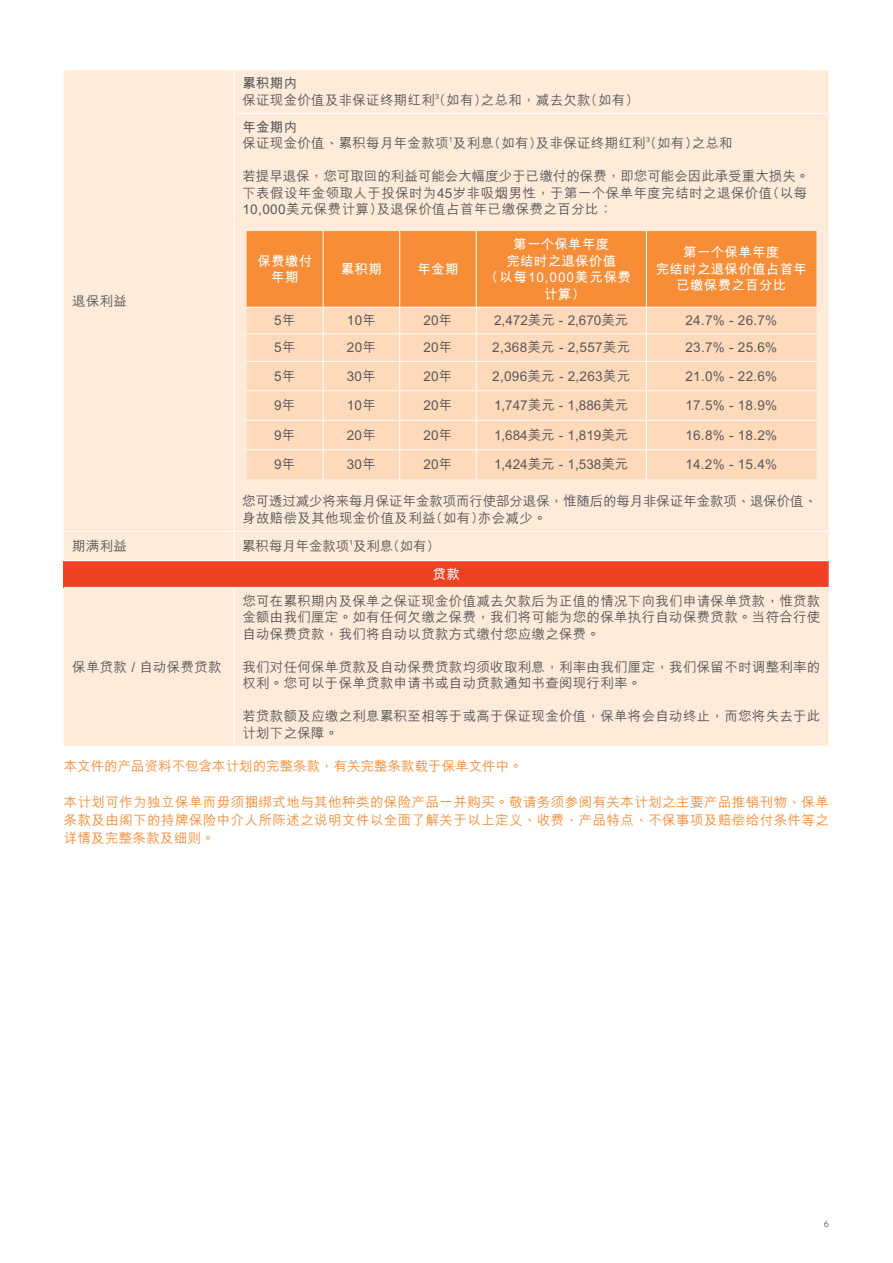
<style>
.page{position:relative;width:893px;height:1263px;background:#fff}
.page>*{position:absolute;margin:0;border:0;box-sizing:border-box;transform-origin:0 0}
.t1{font:500 13.5px/16.5px "M Hei HKS";letter-spacing:.02em;color:#58595b}
.t2{font:500 13.5px/18px "M Hei HKS";letter-spacing:.02em;color:#f78e37;text-align:justify}
.t3{font:500 13.5px/16.5px "M Hei HKS";letter-spacing:-.01em;color:#58595b}
.t4{font:700 13.5px/16.5px "M Hei HKS";letter-spacing:.02em;color:#fff;text-align:center}
.t5{font:500 13.5px "M Hei HKS";color:#58595b}
.t6{font:500 13.5px "M Hei HKS";color:#f78e37}
.t7{font:9px "Eina 04";color:#58595b}
.s1{font-weight:700}
.s2{font-weight:700;color:#fff}
</style>
<div class="page">
<div style="left:64px;top:70px;width:765px;height:676px;background:#ffebd9"></div>
<div style="left:64px;top:561px;width:765px;height:26px;background:#ef4123"></div>
<hr style="left:233px;top:70px;width:1px;height:43px;background:#fff">
<hr style="left:233px;top:223px;width:1px;height:308px;background:#fff">
<hr style="left:64px;top:531px;width:170px;height:1px;background:#fff">
<hr style="left:234px;top:531px;width:596px;height:1px;background:#fff">
<svg style="left:233px;top:532px;width:1px;height:28px"></svg>
<hr style="left:64px;top:560px;width:170px;height:1px;background:#fff">
<hr style="left:234px;top:560px;width:596px;height:1px;background:#fff">
<hr style="left:64px;top:587px;width:170px;height:1px;background:#fff">
<hr style="left:234px;top:587px;width:596px;height:1px;background:#fff">
<hr style="left:233px;top:588px;width:1px;height:158px;background:#fff">
<hr style="left:233px;top:113px;width:597px;height:1px;background:#fff">
<hr style="left:233px;top:114px;width:1px;height:109px;background:#fff">
<svg style="left:247px;top:231px;width:569px;height:248px;background:#fbc394"></svg>
<p class="t1" style="left:72px;top:291px;width:56px">退保利益</p>
<p class="t1" style="left:242px;top:74px;width:391px"><span class="s1">累積期內<br></span>保證現金價值及非保證終期紅利<sup>3</sup>(如有)之總和，減去欠款(如有)</p>
<p class="t1" style="left:242px;top:117px;width:492px"><span class="s1">年金期內<br></span>保證現金價值、累積每月年金款項<sup>1</sup>及利息(如有)及非保證終期紅利<sup>3</sup>(如有)之總和</p>
<p class="t1" style="left:242px;top:167px;width:568px">若提早退保，您可取回的利益可能會大幅度少於已繳付的保費，即您可能會因此承受重大損失。下表假設年金領取人於投保時為45歲非吸煙男性，於第一個保單年度完結時之退保價值(以每<br>10,000美元保費計算)及退保價值佔首年已繳保費之百分比：</p>
<p class="t4" style="left:257px;top:251px;width:56px">保費繳付年期</p>
<p class="t4" style="left:341px;top:260px;width:43px">累積期</p>
<p class="t4" style="left:417px;top:260px;width:43px">年金期</p>
<p class="t4" style="left:491px;top:235px;width:141px">第一個保單年度<br>完結時之退保價值<br>(以每10,000美元保費計算)</p>
<p class="t4" style="left:656px;top:243px;width:153px">第一個保單年度<br>完結時之退保價值佔首年已繳保費之百分比</p>
<p class="t1" style="left:274px;top:311px;width:23px">5年</p>
<p class="t1" style="left:347px;top:311px;width:31px">10年</p>
<p class="t1" style="left:423px;top:311px;width:31px">20年</p>
<p class="t5" style="left:494px;top:311px;width:136px">2,472美元 - 2,670美元</p>
<p class="t1" style="left:685px;top:311px;width:93px">24.7% - 26.7%</p>
<p class="t1" style="left:274px;top:338px;width:23px">5年</p>
<p class="t1" style="left:347px;top:338px;width:31px">20年</p>
<p class="t1" style="left:423px;top:338px;width:31px">20年</p>
<p class="t1" style="left:492px;top:338px;width:139px">2,368美元 - 2,557美元</p>
<p class="t1" style="left:685px;top:338px;width:93px">23.7% - 25.6%</p>
<p class="t1" style="left:274px;top:366px;width:23px">5年</p>
<p class="t1" style="left:347px;top:366px;width:31px">30年</p>
<p class="t1" style="left:423px;top:366px;width:31px">20年</p>
<p class="t1" style="left:492px;top:366px;width:139px">2,096美元 - 2,263美元</p>
<p class="t1" style="left:685px;top:366px;width:93px">21.0% - 22.6%</p>
<p class="t1" style="left:274px;top:396px;width:23px">9年</p>
<p class="t1" style="left:347px;top:396px;width:31px">10年</p>
<p class="t1" style="left:423px;top:396px;width:31px">20年</p>
<p class="t5" style="left:494px;top:396px;width:136px">1,747美元 - 1,886美元</p>
<p class="t1" style="left:685px;top:396px;width:93px">17.5% - 18.9%</p>
<p class="t1" style="left:274px;top:425px;width:23px">9年</p>
<p class="t1" style="left:347px;top:425px;width:31px">20年</p>
<p class="t1" style="left:423px;top:425px;width:31px">20年</p>
<p class="t5" style="left:494px;top:425px;width:136px">1,684美元 - 1,819美元</p>
<p class="t1" style="left:685px;top:425px;width:93px">16.8% - 18.2%</p>
<p class="t1" style="left:274px;top:455px;width:23px">9年</p>
<p class="t1" style="left:347px;top:455px;width:31px">30年</p>
<p class="t1" style="left:423px;top:455px;width:31px">20年</p>
<p class="t5" style="left:494px;top:455px;width:136px">1,424美元 - 1,538美元</p>
<p class="t1" style="left:685px;top:455px;width:93px">14.2% - 15.4%</p>
<p class="t3" style="left:242px;top:492px;width:576px">您可透過減少將來每月保證年金款項而行使部分退保，惟隨後的每月非保證年金款項、退保價值、身故賠償及其他現金價值及利益(如有)亦會減少。</p>
<p class="t1" style="left:72px;top:536px;width:56px">期滿利益</p>
<p class="t3" style="left:433px;top:531px;width:29px;line-height:28px;text-indent:-191px">累積每月年金款項<sup>1</sup>及利息(如有)<br><span class="s2">貸款</span></p>
<p class="t1" style="left:242px;top:591px;width:580px;text-align:justify">您可在累積期內及保單之保證現金價值減去欠款後為正值的情況下向我們申請保單貸款，惟貸款金額由我們釐定。如有任何欠繳之保費，我們將可能為您的保單執行自動保費貸款。當符合行使自動保費貸款，我們將自動以貸款方式繳付您應繳之保費。</p>
<p class="t1" style="left:242px;top:657px;width:580px">我們對任何保單貸款及自動保費貸款均須收取利息，利率由我們釐定，我們保留不時調整利率的權利。您可以於保單貸款申請書或自動貸款通知書查閱現行利率。</p>
<p class="t1" style="left:242px;top:707px;width:580px">若貸款額及應繳之利息累積至相等於或高於保證現金價值，保單將會自動終止，而您將失去於此計劃下之保障。</p>
<p class="t6" style="left:64px;top:756px;width:461px">本文件的產品資料不包含本計劃的完整條款，有關完整條款載於保單文件中。</p>
<p class="t2" style="left:64px;top:792px;width:767px">本計劃可作為獨立保單而毋須捆綁式地與其他種類的保險產品一併購買。敬請務須參閱有關本計劃之主要產品推銷刊物、保單條款及由閣下的持牌保險中介人所陳述之說明文件以全面了解關於以上定義、收費、產品特點、不保事項及賠償給付條件等之詳情及完整條款及細則。</p>
<p class="t1" style="left:72px;top:657px;width:151px">保單貸款 / 自動保費貸款</p>
<p class="t7" style="left:824px;top:1217px;width:7px">6</p>
</div>
